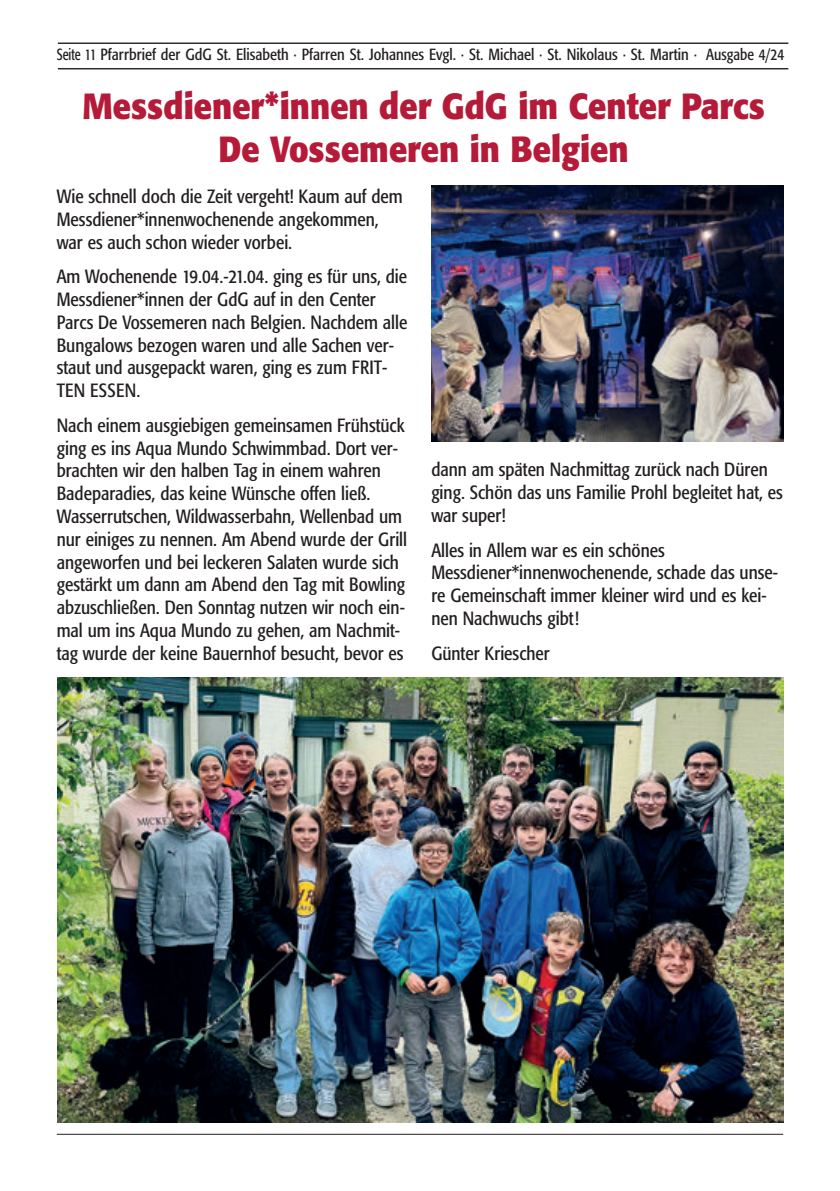
<style>
.page{position:relative;width:840px;height:1191px;background:#fff}
.page>*{position:absolute;margin:0;border:0;box-sizing:border-box;transform-origin:0 0}
.t1{font:700 36px/42px "Formata";color:#b51a38;text-align:center;scale:.9 1}
.t2{font:condensed 19px/22.8px "Formata";color:#231f20}
.t3{font:condensed 16px "Formata";color:#231f20;scale:.85 1}
</style>
<div class="page">
<hr style="left:57px;top:1133px;width:725px;height:1px;background:#231f20">
<hr style="left:58px;top:43px;width:729px;height:1px;background:#231f20">
<hr style="left:58px;top:68px;width:729px;height:1px;background:#231f20">
<img style="left:431px;top:186px;width:351px;height:255px">
<img style="left:58px;top:677px;width:724px;height:446px">
<p class="t3" style="left:57px;top:47px;width:857px">Seite 11 Pfarrbrief der GdG St. Elisabeth · Pfarren St. Johannes Evgl. · St. Michael · St. Nikolaus · St. Martin · Ausgabe 4/24</p>
<h1 class="t1" style="left:82px;top:89px;width:759px">Messdiener*innen der GdG im Center Parcs<br>De Vossemeren in Belgien</h1>
<p class="t2" style="left:57px;top:186px;width:347px">Wie schnell doch die Zeit vergeht! Kaum auf dem<br>Messdiener*innenwochenende angekommen, war es auch schon wieder vorbei.</p>
<p class="t2" style="left:57px;top:266px;width:352px">Am Wochenende 19.04.-21.04. ging es für uns, die Messdiener*innen der GdG auf in den Center Parcs De Vossemeren nach Belgien. Nachdem alle Bungalows bezogen waren und alle Sachen ver&shy;staut und ausgepackt waren, ging es zum FRIT-TEN ESSEN.</p>
<p class="t2" style="left:57px;top:415px;width:352px">Nach einem ausgiebigen gemeinsamen Frühstück ging es ins Aqua Mundo Schwimmbad. Dort ver&shy;brachten wir den halben Tag in einem wahren Badeparadies, das keine Wünsche offen ließ.<br>Wasserrutschen, Wildwasserbahn, Wellenbad um nur einiges zu nennen. Am Abend wurde der Grill angeworfen und bei leckeren Salaten wurde sich gestärkt um dann am Abend den Tag mit Bowling abzuschließen. Den Sonntag nutzen wir noch ein&shy;mal um ins Aqua Mundo zu gehen, am Nachmit&shy;tag wurde der keine Bauernhof besucht, bevor es</p>
<p class="t2" style="left:431px;top:459px;width:353px">dann am späten Nachmittag zurück nach Düren ging. Schön das uns Familie Prohl begleitet hat, es war super!</p>
<p class="t2" style="left:431px;top:540px;width:348px">Alles in Allem war es ein schönes Messdiener*innenwochenende, schade das unse&shy;re Gemeinschaft immer kleiner wird und es kei&shy;nen Nachwuchs gibt!</p>
<p class="t2" style="left:431px;top:643px;width:120px">Günter Kriescher</p>
</div>
